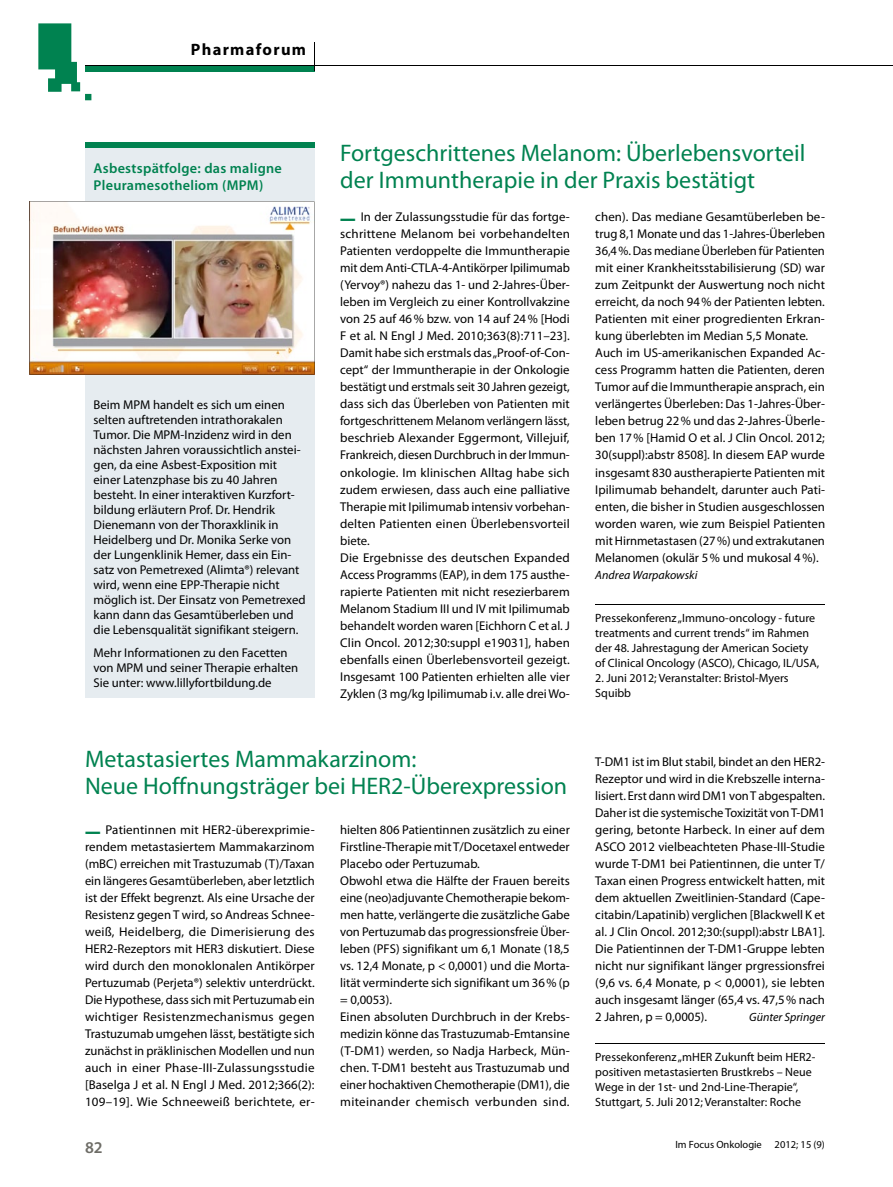
<style>
.page{position:relative;width:893px;height:1187px;background:#fff}
.page>*{position:absolute;margin:0;border:0;box-sizing:border-box;transform-origin:0 0}
.t1{font:24px/27px "Myriad Pro";color:#008250}
.t2{font:700 16.5px "Myriad Pro";letter-spacing:.08em;color:#000}
.t3{font:600 16.5px "Myriad Pro";color:#6e6d67}
.t4{font:600 14.25px/16.5px "Myriad Pro";letter-spacing:.02em;color:#008250}
.t5{font:12.75px/17px "Myriad Pro";color:#000}
.t6{font:12px/15px "Myriad Pro";color:#000}
.t7{font:italic 12px "Myriad Pro";color:#000}
.t8{font:10.5px "Myriad Pro";color:#000}
.s1{font-weight:700;font-size:24.3px;color:#008250}
</style>
<div class="page">
<div style="left:85px;top:66px;width:230px;height:5px;background:#008250"></div>
<hr style="left:85px;top:66px;width:808px;height:1px;background:#000">
<svg style="left:314px;top:43px;width:1px;height:28px"></svg>
<hr style="left:595px;top:604px;width:230px;height:1px;background:#000">
<hr style="left:595px;top:1043px;width:230px;height:1px;background:#000">
<div style="left:85px;top:142px;width:230px;height:555px;background:#e6ecf0"></div>
<div style="left:85px;top:142px;width:230px;height:5px;background:#008250"></div>
<img style="left:29px;top:201px;width:286px;height:173px">
<svg style="left:38px;top:23px;width:53px;height:77px"></svg>
<p class="t2" style="left:191px;top:39px;width:117px">Pharmaforum</p>
<p class="t4" style="left:94px;top:160px;width:190px">Asbestspätfolge: das maligne<br>Pleuramesotheliom (MPM)</p>
<p class="t5" style="left:94px;top:396px;width:214px;line-height:15px">Beim MPM handelt es sich um einen selten auftretenden intrathorakalen Tumor. Die MPM-Inzidenz wird in den nächsten Jahren voraussichtlich anstei&shy;gen, da eine Asbest-Exposition mit einer Latenzphase bis zu 40 Jahren besteht. In einer interaktiven Kurzfort&shy;bildung erläutern Prof. Dr. Hendrik Dienemann von der Thoraxklinik in Heidelberg und Dr. Monika Serke von der Lungenklinik Hemer, dass ein Ein&shy;satz von Pemetrexed (Alimta®) relevant wird, wenn eine EPP-Therapie nicht möglich ist. Der Einsatz von Pemetrexed kann dann das Gesamtüberleben und die Lebensqualität signifikant steigern.</p>
<p class="t5" style="left:94px;top:645px;width:206px;line-height:15px">Mehr Informationen zu den Facetten von MPM und seiner Therapie erhalten<br>Sie unter: www.lillyfortbildung.de</p>
<h1 class="t1" style="left:340px;top:139px;width:467px">Fortgeschrittenes Melanom: Überlebensvorteil der Immuntherapie in der Praxis bestätigt</h1>
<p class="t5" style="left:340px;top:208px;width:231px"><span class="s1">—</span> In der Zulassungsstudie für das fortge&shy;schrittene Melanom bei vorbehandelten Patienten verdoppelte die Immuntherapie mit dem Anti-CTLA-4-Antikörper Ipilimumab (Yervoy®) nahezu das 1- und 2-Jahres-Über&shy;leben im Vergleich zu einer Kontrollvakzine von 25 auf 46% bzw. von 14 auf 24% [Hodi F et al. N Engl J Med. 2010;363(8):711–23].<br>Damit habe sich erstmals das „Proof-of-Con&shy;cept“ der Immuntherapie in der Onkologie bestätigt und erstmals seit 30 Jahren gezeigt, dass sich das Überleben von Patienten mit fortgeschrittenem Melanom verlängern lässt, beschrieb Alexander Eggermont, Villejuif, Frankreich, diesen Durchbruch in der Immun&shy;onkologie. Im klinischen Alltag habe sich zudem erwiesen, dass auch eine palliative Therapie mit Ipilimumab intensiv vorbehan&shy;delten Patienten einen Überlebensvorteil biete.<br>Die Ergebnisse des deutschen Expanded Access Programms (EAP), in dem 175 austhe&shy;rapierte Patienten mit nicht resezierbarem Melanom Stadium III und IV mit Ipilimumab behandelt worden waren [Eichhorn C et al. J Clin Oncol. 2012;30:suppl e19031], haben ebenfalls einen Überlebensvorteil gezeigt.<br>Insgesamt 100 Patienten erhielten alle vier Zyklen (3 mg/kg Ipilimumab i.v. alle drei Wo-</p>
<p class="t5" style="left:595px;top:208px;width:231px">chen). Das mediane Gesamtüberleben be&shy;trug 8,1 Monate und das 1-Jahres-Überleben 36,4%. Das mediane Überleben für Patienten mit einer Krankheitsstabilisierung (SD) war zum Zeitpunkt der Auswertung noch nicht erreicht, da noch 94% der Patienten lebten.<br>Patienten mit einer progredienten Erkran&shy;kung überlebten im Median 5,5 Monate.<br>Auch im US-amerikanischen Expanded Ac&shy;cess Programm hatten die Patienten, deren Tumor auf die Immuntherapie ansprach, ein verlängertes Überleben: Das 1-Jahres-Über&shy;leben betrug 22% und das 2-Jahres-Überle&shy;ben 17% [Hamid O et al. J Clin Oncol. 2012; 30(suppl):abstr 8508]. In diesem EAP wurde insgesamt 830 austherapierte Patienten mit Ipilimumab behandelt, darunter auch Pati&shy;enten, die bisher in Studien ausgeschlossen worden waren, wie zum Beispiel Patienten mit Hirnmetastasen (27%) und extrakutanen Melanomen (okulär 5% und mukosal 4%).</p>
<p class="t7" style="left:595px;top:567px;width:104px">Andrea Warpakowski</p>
<p class="t6" style="left:595px;top:610px;width:226px">Pressekonferenz „Immuno-oncology - future treatments and current trends“ im Rahmen der 48. Jahrestagung der American Society of Clinical Oncology (ASCO), Chicago, IL/USA,</p>
<p class="t6" style="left:595px;top:670px;width:195px">2. Juni 2012; Veranstalter: Bristol-Myers<br>Squibb</p>
<h1 class="t1" style="left:85px;top:744px;width:484px">Metastasiertes Mammakarzinom:<br>Neue Hoffnungsträger bei HER2-Überexpression</h1>
<p class="t5" style="left:85px;top:820px;width:231px;text-align:justify"><span class="s1">—</span> Patientinnen mit HER2-überexprimie&shy;rendem metastasiertem Mammakarzinom (mBC) erreichen mit Trastuzumab (T)/Taxan ein längeres Gesamtüberleben, aber letztlich ist der Effekt begrenzt. Als eine Ursache der Resistenz gegen T wird, so Andreas Schnee&shy;weiß, Heidelberg, die Dimerisierung des HER2-Rezeptors mit HER3 diskutiert. Diese wird durch den monoklonalen Antikörper Pertuzumab (Perjeta®) selektiv unterdrückt.<br>Die Hypothese, dass sich mit Pertuzumab ein wichtiger Resistenzmechanismus gegen Trastuzumab umgehen lässt, bestätigte sich zunächst in präklinischen Modellen und nun auch in einer Phase-III-Zulassungsstudie [Baselga J et al. N Engl J Med. 2012;366(2):<br>109–19]. Wie Schneeweiß berichtete, er-</p>
<p class="t3" style="left:85px;top:1136px;width:19px">82</p>
<p class="t5" style="left:340px;top:820px;width:231px">hielten 806 Patientinnen zusätzlich zu einer Firstline-Therapie mit T/Docetaxel entweder Placebo oder Pertuzumab.<br>Obwohl etwa die Hälfte der Frauen bereits eine (neo)adjuvante Chemotherapie bekom&shy;men hatte, verlängerte die zusätzliche Gabe von Pertuzumab das progressionsfreie Über&shy;leben (PFS) signifikant um 6,1 Monate (18,5 vs. 12,4 Monate, p &lt; 0,0001) und die Morta&shy;lität verminderte sich signifikant um 36% (p = 0,0053).<br>Einen absoluten Durchbruch in der Krebs&shy;medizin könne das Trastuzumab-Emtansine (T-DM1) werden, so Nadja Harbeck, Mün&shy;chen. T-DM1 besteht aus Trastuzumab und einer hochaktiven Chemotherapie (DM1), die miteinander chemisch verbunden sind.</p>
<p class="t5" style="left:595px;top:752px;width:231px;text-align:justify">T-DM1 ist im Blut stabil, bindet an den HER2- Rezeptor und wird in die Krebszelle interna&shy;lisiert. Erst dann wird DM1 von T abgespalten.<br>Daher ist die systemische Toxizität von T-DM1 gering, betonte Harbeck. In einer auf dem ASCO 2012 vielbeachteten Phase-III-Studie wurde T-DM1 bei Patientinnen, die unter T/ Taxan einen Progress entwickelt hatten, mit dem aktuellen Zweitlinien-Standard (Cape&shy;citabin/Lapatinib) verglichen [Blackwell K et al. J Clin Oncol. 2012;30:(suppl):abstr LBA1].<br>Die Patientinnen der T-DM1-Gruppe lebten nicht nur signifikant länger prgressionsfrei (9,6 vs. 6,4 Monate, p &lt; 0,0001), sie lebten auch insgesamt länger (65,4 vs. 47,5% nach 2 Jahren, p = 0,0005).</p>
<p class="t7" style="left:749px;top:1009px;width:77px">Günter Springer</p>
<p class="t6" style="left:595px;top:1048px;width:222px">Pressekonferenz „mHER Zukunft beim HER2- positiven metastasierten Brustkrebs – Neue Wege in der 1st- und 2nd-Line-Therapie“, Stuttgart, 5. Juli 2012; Veranstalter: Roche</p>
<p class="t8" style="left:675px;top:1137px;width:151px">Im Focus Onkologie 2012; 15 (9)</p>
</div>
